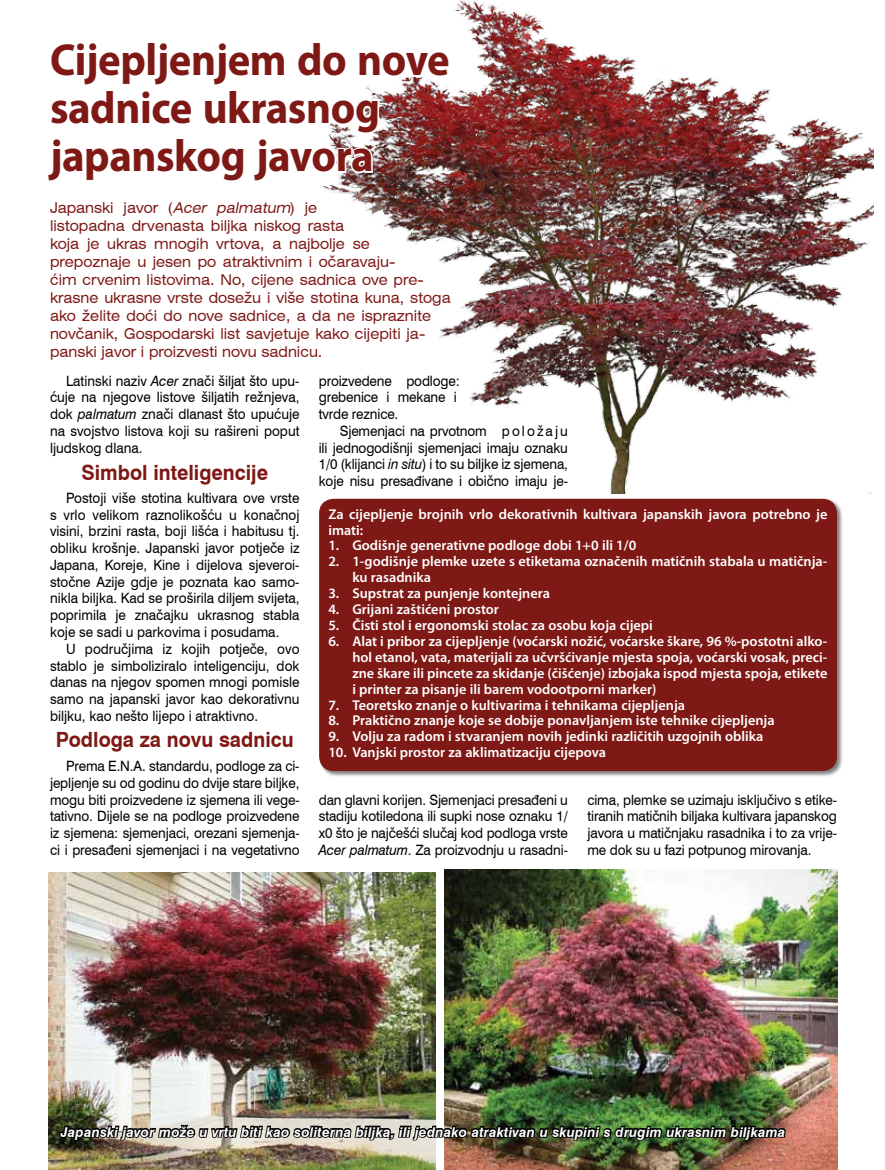
<style>
.page{position:relative;width:885px;height:1170px;background:#fff}
.page>*{position:absolute;margin:0;border:0;box-sizing:border-box;transform-origin:0 0}
.t1{font:700 45px/48px "Myriad Pro";letter-spacing:-.01em;color:#7e1916;scale:.95 1}
.t2{font:700 21px "Swiss 721 BT";color:#7e1916;scale:.95 1}
.t3{font:expanded 15px/18px "Swiss 721 BT";color:#7e1916;scale:.9 1}
.t4{font:14.25px/16.8px "Swiss 721 BT";letter-spacing:-.01em;color:#000;text-align:justify;scale:.95 1}
.t5{font:600 14.25px/15.9px "Myriad Pro";color:#fff}
.t6{font:italic 700 13.5px "Swiss 721 BT";letter-spacing:.015em;color:#fff}
.s1{font-style:italic}
</style>
<div class="page">
<div style="left:319px;top:498px;width:524px;height:279px;background:#000;opacity:.5"></div>
<div style="left:319px;top:499px;width:517px;height:272px;background:#7e1916;border-radius:14px"></div>
<img style="left:322px;top:0;width:551px;height:493px">
<img style="left:49px;top:872px;width:386px;height:297px">
<img style="left:444px;top:869px;width:392px;height:300px">
<img style="left:58px;top:1105px;width:728px;height:57px">
<img style="left:322px;top:40px;width:129px;height:144px">
<h1 class="t1" style="left:50px;top:35px;width:422px">Cijepljenjem do nove sadnice ukrasnog japanskog javora</h1>
<p class="t3" style="left:50px;top:198px;width:446px">Japanski javor (<span class="s1">Acer palmatum</span>) je<br>listopadna drvenasta biljka niskog rasta<br>koja je ukras mnogih vrtova, a najbolje se prepoznaje u jesen po atraktivnim i očaravaju-<br>ćim crvenim listovima. No, cijene sadnica ove pre&shy;krasne ukrasne vrste dosežu i više stotina kuna, stoga ako želite doći do nove sadnice, a da ne ispraznite novčanik, Gospodarski list savjetuje kako cijepiti ja&shy;panski javor i proizvesti novu sadnicu.</p>
<p class="t4" style="left:319px;top:372px;width:150px;text-align:left">proizvedene podloge: grebenice i mekane i tvrde reznice.</p>
<p class="t4" style="left:319px;top:422px;width:264px;text-indent:21px">Sjemenjaci na prvotnom p o l o ž a j u ili jednogodišnji sjemenjaci imaju oznaku 1/0 (klijanci <span class="s1">in situ</span>) i to su biljke iz sjemena, koje nisu presađivane i obično imaju je-</p>
<p class="t4" style="left:50px;top:372px;width:264px;text-indent:16px">Latinski naziv <span class="s1">Acer</span> znači šiljat što upu&shy;ćuje na njegove listove šiljatih režnjeva, dok <span class="s1">palmatum</span> znači dlanast što upućuje na svojstvo listova koji su rašireni poput ljudskog dlana.</p>
<h2 class="t2" style="left:82px;top:459px;width:198px">Simbol inteligencije</h2>
<p class="t4" style="left:50px;top:489px;width:264px;text-indent:16px">Postoji više stotina kultivara ove vrste s vrlo velikom raznolikošću u konačnoj visini, brzini rasta, boji lišća i habitusu tj. obliku krošnje. Japanski javor potječe iz Japana, Koreje, Kine i dijelova sjeveroi&shy;stočne Azije gdje je poznata kao samo&shy;nikla biljka. Kad se proširila diljem svijeta, poprimila je značajku ukrasnog stabla koje se sadi u parkovima i posudama.</p>
<p class="t4" style="left:50px;top:640px;width:264px;text-indent:16px">U područjima iz kojih potječe, ovo stablo je simboliziralo inteligenciju, dok danas na njegov spomen mnogi pomisle samo na japanski javor kao dekorativnu biljku, kao nešto lijepo i atraktivno.</p>
<h2 class="t2" style="left:56px;top:726px;width:252px">Podloga za novu sadnicu</h2>
<p class="t4" style="left:50px;top:757px;width:264px;text-indent:16px">Prema E.N.A. standardu, podloge za ci&shy;jepljenje su od godinu do dvije stare biljke, mogu biti proizvedene iz sjemena ili vege&shy;tativno. Dijele se na podloge proizvedene iz sjemena: sjemenjaci, orezani sjemenja&shy;ci i presađeni sjemenjaci i na vegetativno</p>
<p class="t5" style="left:328px;top:505px;width:500px">Za cijepljenje brojnih vrlo dekorativnih kultivara japanskih javora potrebno je imati:</p>
<p class="t5" style="left:328px;top:537px;width:309px">1. Godišnje generativne podloge dobi 1+0 ili 1/0</p>
<p class="t5" style="left:352px;top:553px;width:476px;text-indent:-24px">2. 1-godišnje plemke uzete s etiketama označenih matičnih stabala u matičnja&shy;ku rasadnika</p>
<p class="t5" style="left:328px;top:585px;width:223px">3. Supstrat za punjenje kontejnera</p>
<p class="t5" style="left:328px;top:601px;width:172px">4. Grijani zaštićeni prostor</p>
<p class="t5" style="left:328px;top:617px;width:326px">5. Čisti stol i ergonomski stolac za osobu koja cijepi</p>
<p class="t5" style="left:352px;top:632px;width:476px;text-align:justify;text-indent:-24px">6. Alat i pribor za cijepljenje (voćarski nožić, voćarske škare, 96 %-postotni alko&shy;hol etanol, vata, materijali za učvršćivanje mjesta spoja, voćarski vosak, preci&shy;zne škare ili pincete za skidanje (čišćenje) izbojaka ispod mjesta spoja, etikete i printer za pisanje ili barem vodootporni marker)</p>
<p class="t5" style="left:328px;top:696px;width:358px">7. Teoretsko znanje o kultivarima i tehnikama cijepljenja</p>
<p class="t5" style="left:328px;top:712px;width:448px">8. Praktično znanje koje se dobije ponavljanjem iste tehnike cijepljenja</p>
<p class="t5" style="left:328px;top:728px;width:436px">9. Volju za radom i stvaranjem novih jedinki različitih uzgojnih oblika</p>
<p class="t5" style="left:328px;top:744px;width:279px">10. Vanjski prostor za aklimatizaciju cijepova</p>
<p class="t4" style="left:319px;top:791px;width:264px">dan glavni korijen. Sjemenjaci presađeni u stadiju kotiledona ili supki nose oznaku 1/ x0 što je najčešći slučaj kod podloga vrste <span class="s1">Acer palmatum</span>. Za proizvodnju u rasadni-</p>
<p class="t4" style="left:587px;top:791px;width:264px">cima, plemke se uzimaju isključivo s etike&shy;tiranih matičnih biljaka kultivara japanskog javora u matičnjaku rasadnika i to za vrije&shy;me dok su u fazi potpunog mirovanja.</p>
<p class="t6" style="left:61px;top:1123px;width:725px">Japanski javor može u vrtu biti kao soliterna biljka, ili jednako atraktivan u skupini s drugim ukrasnim biljkama</p>
</div>
